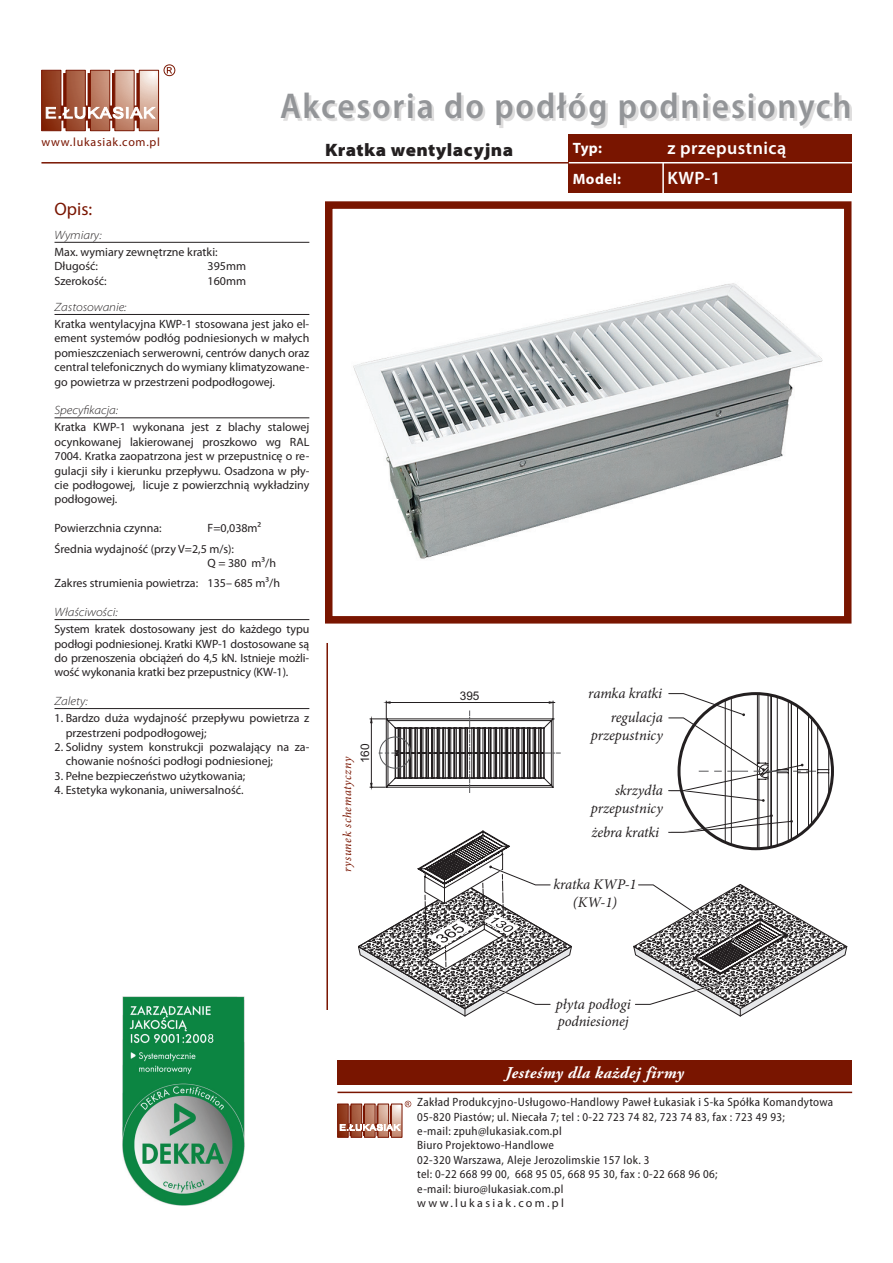
<style>
.page{position:relative;width:893px;height:1263px;background:#fff}
.page>*{position:absolute;margin:0;border:0;box-sizing:border-box;transform-origin:0 0}
.t1{font:600 semi-condensed 36px "Myriad Pro";letter-spacing:.05em;color:#939598}
.t2{font:900 semi-expanded 18px "Myriad Pro";letter-spacing:.025em;color:#231f20}
.t3{font:600 18px/29.8px "Myriad Pro";letter-spacing:.025em;color:#fff}
.t4{font:18px "Myriad Pro";color:#791500}
.t5{font:italic 700 16.5px "Adobe Garamond Pro";letter-spacing:.025em;color:#fff}
.t6{font:700 15px/30.5px "Myriad Pro";letter-spacing:.025em;color:#fff}
.t7{font:italic 14.7px/17.7px "Minion Pro";letter-spacing:-.005em;color:#231f20;text-align:right}
.t8{font:12px/14.4px "Myriad Pro";color:#231f20}
.t9{font:semi-condensed 12px/14.4px "Myriad Pro";letter-spacing:.025em;color:#231f20}
.t10{font:italic 300 semi-expanded 12px "Myriad Pro";color:#231f20}
.t11{font:12px "Myriad Pro";letter-spacing:.19em;color:#231f20}
.t12{font:12px "Myriad Pro";letter-spacing:.06em;color:#791500}
.t13{font:italic 12px "Minion Pro";letter-spacing:.04em;color:#791500}
.t14{font:11.85px "Arial";color:#231f20}
</style>
<div class="page">
<div style="left:569px;top:135px;width:283px;height:58px;background:#791500"></div>
<hr style="left:569px;top:162px;width:283px;height:1px;background:#fff">
<hr style="left:662px;top:163px;width:2px;height:30px;background:#fff">
<hr style="left:326px;top:643px;width:2px;height:367px;background:#791500">
<hr style="left:337px;top:1091px;width:515px;height:2px;background:#791500">
<hr style="left:41px;top:162px;width:528px;height:2px;background:#791500">
<img style="left:353px;top:283px;width:470px;height:276px">
<div style="left:325px;top:201px;width:526px;height:422px;border:8px solid #791500"></div>
<svg style="left:370px;top:701px;width:190px;height:91px"></svg>
<svg style="left:633px;top:884px;width:214px;height:133px"></svg>
<div style="left:379px;top:737px;width:32px;height:31px;border:1px solid #57585a;border-radius:50%"></div>
<svg style="left:668px;top:693px;width:164px;height:156px"></svg>
<svg style="left:358px;top:830px;width:214px;height:187px"></svg>
<svg style="left:337px;top:1101px;width:74px;height:36px"></svg>
<svg style="left:41px;top:64px;width:134px;height:67px"></svg>
<div style="left:337px;top:1060px;width:515px;height:25px;background:#791500"></div>
<img style="left:123px;top:996px;width:122px;height:209px">
<hr style="left:55px;top:242px;width:254px;height:1px;background:#231f20">
<hr style="left:55px;top:314px;width:254px;height:1px;background:#231f20">
<hr style="left:55px;top:417px;width:254px;height:1px;background:#231f20">
<hr style="left:55px;top:619px;width:254px;height:1px;background:#231f20">
<hr style="left:55px;top:708px;width:254px;height:1px;background:#231f20">
<svg style="left:323px;top:163px;width:193px;height:82px"></svg>
<div style="left:283px;top:95px;width:568px;height:33px;background:#231f20;opacity:.15"></div>
<p class="t12" style="left:41px;top:135px;width:120px">www.lukasiak.com.pl</p>
<h2 class="t4" style="left:55px;top:198px;width:39px">Opis:</h2>
<p class="t10" style="left:55px;top:229px;width:49px">Wymiary:</p>
<p class="t8" style="left:55px;top:244px;width:165px">Max. wymiary zewnętrzne kratki:<br>Długość:</p>
<p class="t8" style="left:208px;top:259px;width:40px">395mm</p>
<h1 class="t1" style="left:280px;top:87px;width:573px">Akcesoria do podłóg podniesionych</h1>
<h2 class="t2" style="left:325px;top:140px;width:190px">Kratka wentylacyjna</h2>
<h2 class="t3" style="left:667px;top:132px;width:120px">z przepustnicą<br>KWP-1</h2>
<p class="t6" style="left:573px;top:132px;width:50px">Typ:<br>Model:</p>
<p class="t8" style="left:55px;top:273px;width:54px">Szerokość:</p>
<p class="t8" style="left:208px;top:273px;width:40px">160mm</p>
<p class="t10" style="left:55px;top:301px;width:73px">Zastosowanie:</p>
<p class="t8" style="left:55px;top:317px;width:256px;text-align:justify">Kratka wentylacyjna KWP-1 stosowana jest jako el&shy;ement systemów podłóg podniesionych w małych pomieszczeniach serwerowni, centrów danych oraz central telefonicznych do wymiany klimatyzowane&shy;go powietrza w przestrzeni podpodłogowej.</p>
<p class="t10" style="left:55px;top:404px;width:65px">Specyfikacja:</p>
<p class="t8" style="left:55px;top:420px;width:256px;text-align:justify">Kratka KWP-1 wykonana jest z blachy stalowej ocynkowanej lakierowanej proszkowo wg RAL 7004. Kratka zaopatrzona jest w przepustnicę o re&shy;gulacji siły i kierunku przepływu. Osadzona w pły&shy;cie podłogowej, licuje z powierzchnią wykładziny podłogowej.</p>
<p class="t8" style="left:55px;top:521px;width:109px">Powierzchnia czynna:</p>
<p class="t8" style="left:55px;top:518px;width:208px;line-height:20.4px;text-indent:153px">F=0,038m2<br>Średnia wydajność (przy V=2,5 m/s):</p>
<p class="t8" style="left:55px;top:553px;width:227px;line-height:20.4px;text-indent:153px">Q = 380 m3/h<br>Zakres strumienia powietrza: 135– 685 m3/h</p>
<p class="t10" style="left:55px;top:606px;width:65px">Właściwości:</p>
<p class="t8" style="left:55px;top:622px;width:256px;text-align:justify">System kratek dostosowany jest do każdego typu podłogi podniesionej. Kratki KWP-1 dostosowane są do przenoszenia obciążeń do 4,5 kN. Istnieje możli&shy;wość wykonania kratki bez przepustnicy (KW-1).</p>
<p class="t10" style="left:55px;top:695px;width:35px">Zalety:</p>
<p class="t8" style="left:66px;top:711px;width:245px;text-indent:-11px">1. Bardzo duża wydajność przepływu powietrza z przestrzeni podpodłogowej;</p>
<p class="t8" style="left:66px;top:739px;width:245px;text-indent:-11px">2. Solidny system konstrukcji pozwalający na za&shy;chowanie nośności podłogi podniesionej;</p>
<p class="t8" style="left:55px;top:768px;width:192px">3. Pełne bezpieczeństwo użytkowania;</p>
<p class="t8" style="left:55px;top:783px;width:191px">4. Estetyka wykonania, uniwersalność.</p>
<p class="t14" style="left:357px;top:763px;width:21px;rotate:-90deg">160</p>
<p class="t13" style="left:339px;top:872px;width:117px;rotate:-90deg">rysunek schematyczny</p>
<p class="t14" style="left:460px;top:688px;width:21px">395</p>
<p class="t7" style="left:588px;top:684px;width:75px">ramka kratki</p>
<p class="t7" style="left:591px;top:709px;width:73px">regulacja przepustnicy</p>
<p class="t7" style="left:591px;top:781px;width:73px">skrzydła przepustnicy</p>
<p class="t7" style="left:591px;top:823px;width:69px">żebra kratki</p>
<p class="t7" style="left:553px;top:876px;width:85px;text-align:center">kratka KWP-1 (KW-1)</p>
<p class="t7" style="left:556px;top:995px;width:77px;text-align:left">płyta podłogi podniesionej</p>
<h3 class="t5" style="left:506px;top:1063px;width:180px">Jesteśmy dla każdej firmy</h3>
<p class="t9" style="left:417px;top:1095px;width:418px">Zakład Produkcyjno-Usługowo-Handlowy Paweł Łukasiak i S-ka Spółka Komandytowa 05-820 Piastów; ul. Niecała 7; tel : 0-22 723 74 82, 723 74 83, fax : 723 49 93;<br>e-mail: zpuh@lukasiak.com.pl<br>Biuro Projektowo-Handlowe<br>02-320 Warszawa, Aleje Jerozolimskie 157 lok. 3<br>tel: 0-22 668 99 00, 668 95 05, 668 95 30, fax : 0-22 668 96 06;<br>e-mail: biuro@lukasiak.com.pl</p>
<p class="t11" style="left:417px;top:1195px;width:148px">www.lukasiak.com.pl</p>
</div>
